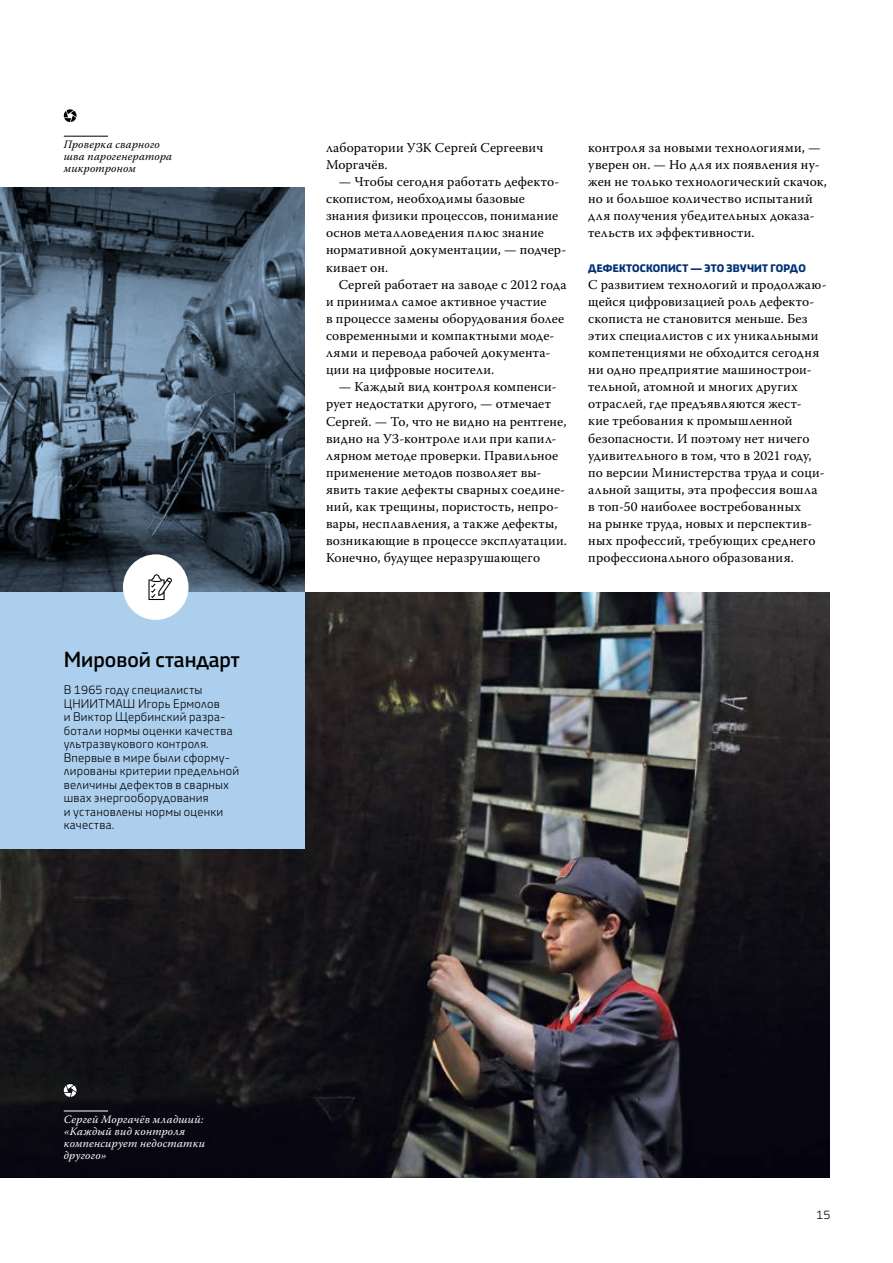
<style>
.page{position:relative;width:893px;height:1263px;background:#fff}
.page>*{position:absolute;margin:0;border:0;box-sizing:border-box;transform-origin:0 0}
.t1{font:500 21px "Strekoza";color:#000}
.t2{font:13.5px/17.1px "Warnock Pro";letter-spacing:.015em;color:#000}
.t3{font:12px/13.5px "Strekoza";letter-spacing:.02em;color:#000}
.t4{font:italic 11.25px/12px "Warnock Pro";letter-spacing:.02em;color:#fff}
.t5{font:italic 11.25px/12px "Warnock Pro";letter-spacing:.015em;color:#000}
.t6{font:700 10.5px "Strekoza";letter-spacing:.015em;color:#003274}
</style>
<div class="page">
<img style="left:0;top:592px;width:829px;height:586px">
<div style="left:0;top:211px;width:305px;height:638px;background:#adcfee"></div>
<svg style="left:64px;top:109px;width:13px;height:13px"></svg>
<hr style="left:64px;top:136px;width:44px;height:1px;background:#000">
<svg style="left:64px;top:1084px;width:13px;height:13px"></svg>
<hr style="left:64px;top:1111px;width:44px;height:1px;background:#fff">
<svg style="left:0;top:187px;width:305px;height:405px;background:#415261"></svg>
<div style="left:123px;top:554px;width:66px;height:66px;background:#fff;border-radius:50%"></div>
<svg style="left:148px;top:574px;width:24px;height:26px"></svg>
<p class="t5" style="left:64px;top:138px;width:110px">Проверка сварного шва парогенератора микротроном</p>
<h1 class="t1" style="left:64px;top:645px;width:177px">Мировой стандарт</h1>
<p class="t3" style="left:64px;top:683px;width:177px">В 1965 году специалисты<br>ЦНИИТМАШ Игорь Ермолов<br>и Виктор Щербинский разра&shy;ботали нормы оценки качества ультразвукового контроля.<br>Впервые в мире были сформу&shy;лированы критерии предельной величины дефектов в сварных швах энергооборудования<br>и установлены нормы оценки качества.</p>
<p class="t2" style="left:326px;top:139px;width:219px">лаборатории УЗК Сергей Сергеевич<br>Моргачёв.</p>
<p class="t2" style="left:326px;top:173px;width:242px;text-indent:13px">— Чтобы сегодня работать дефекто&shy;скопистом, необходимы базовые знания физики процессов, понимание основ металловедения плюс знание нормативной документации, — подчер&shy;кивает он.</p>
<p class="t2" style="left:326px;top:275px;width:242px;text-indent:13px">Сергей работает на заводе с 2012 года и принимал самое активное участие<br>в процессе замены оборудования более современными и компактными моде&shy;лями и перевода рабочей документа&shy;ции на цифровые носители.</p>
<p class="t2" style="left:326px;top:378px;width:242px;text-indent:13px">— Каждый вид контроля компенси&shy;рует недостатки другого, — отмечает Сергей. — То, что не видно на рентгене, видно на УЗ-контроле или при капил&shy;лярном методе проверки. Правильное применение методов позволяет вы&shy;явить такие дефекты сварных соедине&shy;ний, как трещины, пористость, непро&shy;вары, несплавления, а также дефекты, возникающие в процессе эксплуатации.<br>Конечно, будущее неразрушающего</p>
<p class="t2" style="left:588px;top:139px;width:240px">контроля за новыми технологиями, — уверен он. — Но для их появления ну&shy;жен не только технологический скачок, но и большое количество испытаний для получения убедительных доказа&shy;тельств их эффективности.</p>
<p class="t6" style="left:588px;top:261px;width:219px">ДЕФЕКТОСКОПИСТ — ЭТО ЗВУЧИТ ГОРДО</p>
<p class="t2" style="left:588px;top:275px;width:239px">С развитием технологий и продолжаю&shy;щейся цифровизацией роль дефекто&shy;скописта не становится меньше. Без этих специалистов с их уникальными компетенциями не обходится сегодня ни одно предприятие машинострои&shy;тельной, атомной и многих других отраслей, где предъявляются жест&shy;кие требования к промышленной безопасности. И поэтому нет ничего удивительного в том, что в 2021 году, по версии Министерства труда и соци&shy;альной защиты, эта профессия вошла в топ-50 наиболее востребованных<br>на рынке труда, новых и перспектив&shy;ных профессий, требующих среднего профессионального образования.</p>
<p class="t4" style="left:64px;top:1113px;width:143px">Сергей Моргачёв младший: «Каждый вид контроля компенсирует недостатки другого»</p>
<p class="t3" style="left:816px;top:1208px;width:16px">15</p>
</div>
